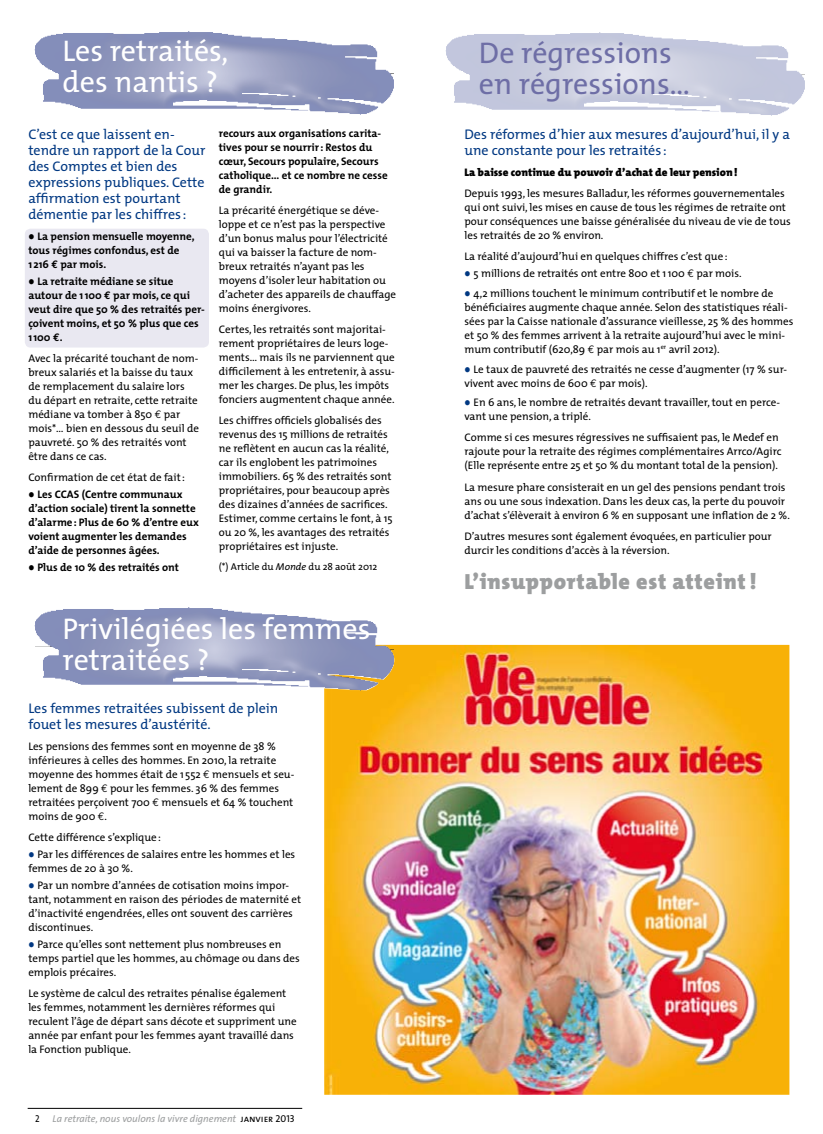
<style>
.page{position:relative;width:823px;height:1134px;background:#fff}
.page>*{position:absolute;margin:0;border:0;box-sizing:border-box;transform-origin:0 0}
.t1{font:30px/31px "The Mix";color:#fff}
.t2{font:30px/31px "The Mix";color:#6e6ea6}
.t3{font:900 22px "The Mix";letter-spacing:.03em;color:#9c9e9f}
.t4{font:14px/16px "The Mix";color:#003882}
.t5{font:11px/14px "The Mix";color:#000}
.t6{font:700 11px/14px "The Mix";color:#000}
.t7{font:900 11px "The Mix";color:#000}
.t8{font:italic 10px "The Sans";color:#9c9e9f}
.t9{font:10px "The Mix";color:#000}
.t10{font:10px "The Sans Caps";color:#000;scale:.9 1}
.s1{color:#003882}
.s2{font-family:"Euro Mono"}
.s3{font-style:italic}
.s4{font-family:"The Sans Caps";font-style:normal;color:#000}
</style>
<div class="page">
<div style="left:25px;top:229px;width:184px;height:119px;background:#e9e8f1;border-radius:6px"></div>
<img style="left:34px;top:31px;width:344px;height:38px">
<img style="left:43px;top:69px;width:351px;height:46px">
<hr style="left:18px;top:70px;width:34px;height:2px;background:#fff">
<img style="left:445px;top:32px;width:343px;height:38px">
<img style="left:454px;top:70px;width:351px;height:46px">
<hr style="left:429px;top:71px;width:33px;height:2px;background:#fff">
<hr style="left:28px;top:1108px;width:274px;height:1px;background:#000">
<img style="left:324px;top:645px;width:465px;height:450px">
<img style="left:34px;top:607px;width:400px;height:38px">
<img style="left:35px;top:645px;width:399px;height:50px">
<hr style="left:18px;top:647px;width:34px;height:1px;background:#fff">
<h1 class="t1" style="left:62px;top:34px;width:167px">Les retraités, des nantis ?</h1>
<h1 class="t2" style="left:478px;top:37px;width:212px">De régressions en régressions…</h1>
<p class="t4" style="left:464px;top:126px;width:327px">Des réformes d’hier aux mesures d’aujourd’hui, il y a une constante pour les retraités :</p>
<p class="t7" style="left:464px;top:163px;width:274px">La baisse continue du pouvoir d’achat de leur pension!</p>
<p class="t5" style="left:464px;top:186px;width:327px">Depuis 1993, les mesures Balladur, les réformes gouvernementales qui ont suivi, les mises en cause de tous les régimes de retraite ont pour conséquences une baisse généralisée du niveau de vie de tous les retraités de 20 % environ.</p>
<p class="t5" style="left:464px;top:249px;width:264px">La réalité d’aujourd’hui en quelques chiffres c’est que:</p>
<p class="t5" style="left:464px;top:266px;width:278px"><span class="s1">●</span> 5 millions de retraités ont entre 800 et 1100 <span class="s2">€</span> par mois.</p>
<p class="t5" style="left:464px;top:286px;width:330px"><span class="s1">●</span> 4,2 millions touchent le minimum contributif et le nombre de bénéficiaires augmente chaque année. Selon des statistiques réali&shy;sées par la Caisse nationale d’assurance vieillesse, 25 % des hommes et 50 % des femmes arrivent à la retraite aujourd’hui avec le mini&shy;mum contributif (620,89 <span class="s2">€</span> par mois au 1<sup>er</sup> avril 2012).</p>
<p class="t5" style="left:464px;top:362px;width:324px"><span class="s1">●</span> Le taux de pauvreté des retraités ne cesse d’augmenter (17 % sur&shy;vivent avec moins de 600 <span class="s2">€</span> par mois).</p>
<p class="t5" style="left:464px;top:395px;width:317px"><span class="s1">●</span> En 6 ans, le nombre de retraités devant travailler, tout en perce&shy;vant une pension, a triplé.</p>
<p class="t5" style="left:464px;top:430px;width:318px">Comme si ces mesures régressives ne suffisaient pas, le Medef en rajoute pour la retraite des régimes complémentaires Arrco/Agirc (Elle représente entre 25 et 50 % du montant total de la pension).</p>
<p class="t5" style="left:464px;top:479px;width:327px">La mesure phare consisterait en un gel des pensions pendant trois ans ou une sous indexation. Dans les deux cas, la perte du pouvoir d’achat s’élèverait à environ 6 % en supposant une inflation de 2 %.</p>
<p class="t5" style="left:464px;top:529px;width:309px">D’autres mesures sont également évoquées, en particulier pour durcir les conditions d’accès à la réversion.</p>
<h2 class="t3" style="left:464px;top:563px;width:293px">L’insupportable est atteint!</h2>
<p class="t4" style="left:28px;top:126px;width:178px">C’est ce que laissent en&shy;tendre un rapport de la Cour des Comptes et bien des expressions publiques. Cette affirmation est pourtant démentie par les chiffres :</p>
<p class="t6" style="left:28px;top:229px;width:168px">● La pension mensuelle moyenne, tous régimes confondus, est de<br>1 216 <span class="s2">€</span> par mois.</p>
<p class="t6" style="left:28px;top:274px;width:178px">● La retraite médiane se situe autour de 1100 <span class="s2">€</span> par mois, ce qui veut dire que 50 % des retraités per&shy;çoivent moins, et 50 % plus que ces<br>1100 <span class="s2">€</span>.</p>
<p class="t5" style="left:28px;top:351px;width:172px">Avec la précarité touchant de nom&shy;breux salariés et la baisse du taux de remplacement du salaire lors du départ en retraite, cette retraite médiane va tomber à 850 <span class="s2">€</span> par mois*… bien en dessous du seuil de pauvreté. 50 % des retraités vont être dans ce cas.</p>
<p class="t5" style="left:28px;top:470px;width:158px">Confirmation de cet état de fait:</p>
<p class="t6" style="left:28px;top:487px;width:172px">● Les CCAS (Centre communaux d’action sociale) tirent la sonnette d’alarme: Plus de 60 % d’entre eux voient augmenter les demandes d’aide de personnes âgées.</p>
<p class="t6" style="left:28px;top:560px;width:152px">● Plus de 10 % des retraités ont</p>
<p class="t6" style="left:219px;top:126px;width:170px">recours aux organisations carita&shy;tives pour se nourrir: Restos du cœur, Secours populaire, Secours catholique… et ce nombre ne cesse de grandir.</p>
<p class="t5" style="left:219px;top:203px;width:179px">La précarité énergétique se déve&shy;loppe et ce n’est pas la perspective d’un bonus malus pour l’électricité qui va baisser la facture de nom&shy;breux retraités n’ayant pas les moyens d’isoler leur habitation ou d’acheter des appareils de chauffage moins énergivores.</p>
<p class="t5" style="left:219px;top:322px;width:177px">Certes, les retraités sont majoritai&shy;rement propriétaires de leurs loge&shy;ments… mais ils ne parviennent que difficilement à les entretenir, à assu&shy;mer les charges. De plus, les impôts fonciers augmentent chaque année.</p>
<p class="t5" style="left:219px;top:413px;width:175px">Les chiffres officiels globalisés des revenus des 15 millions de retraités ne reflètent en aucun cas la réalité, car ils englobent les patrimoines immobiliers. 65 % des retraités sont propriétaires, pour beaucoup après des dizaines d’années de sacrifices.<br>Estimer, comme certains le font, à 15 ou 20 %, les avantages des retraités propriétaires est injuste.</p>
<p class="t9" style="left:219px;top:558px;width:160px">(*) Article du <span class="s3">Monde</span> du 28 août 2012</p>
<h1 class="t1" style="left:62px;top:612px;width:309px">Privilégiées les femmes retraitées ?</h1>
<p class="t4" style="left:28px;top:700px;width:251px">Les femmes retraitées subissent de plein fouet les mesures d’austérité.</p>
<p class="t5" style="left:28px;top:739px;width:267px">Les pensions des femmes sont en moyenne de 38 % inférieures à celles des hommes. En 2010, la retraite moyenne des hommes était de 1 552 <span class="s2">€</span> mensuels et seu&shy;lement de 899 <span class="s2">€</span> pour les femmes. 36 % des femmes retraitées perçoivent 700 <span class="s2">€</span> mensuels et 64 % touchent moins de 900 <span class="s2">€</span>.</p>
<p class="t5" style="left:28px;top:830px;width:134px">Cette différence s’explique:</p>
<p class="t5" style="left:28px;top:847px;width:268px"><span class="s1">●</span> Par les différences de salaires entre les hommes et les femmes de 20 à 30 %.</p>
<p class="t5" style="left:28px;top:878px;width:274px"><span class="s1">●</span> Par un nombre d’années de cotisation moins impor&shy;tant, notamment en raison des périodes de maternité et d’inactivité engendrées, elles ont souvent des carrières discontinues.</p>
<p class="t5" style="left:28px;top:937px;width:273px"><span class="s1">●</span> Parce qu’elles sont nettement plus nombreuses en temps partiel que les hommes, au chômage ou dans des emplois précaires.</p>
<p class="t5" style="left:28px;top:986px;width:270px">Le système de calcul des retraites pénalise également les femmes, notamment les dernières réformes qui reculent l’âge de départ sans décote et suppriment une année par enfant pour les femmes ayant travaillé dans la Fonction publique.</p>
<p class="t10" style="left:35px;top:1110px;width:7px">2</p>
<p class="t8" style="left:52px;top:1110px;width:244px">La retraite, nous voulons la vivre dignement <span class="s4">janvier 2013</span></p>
</div>
